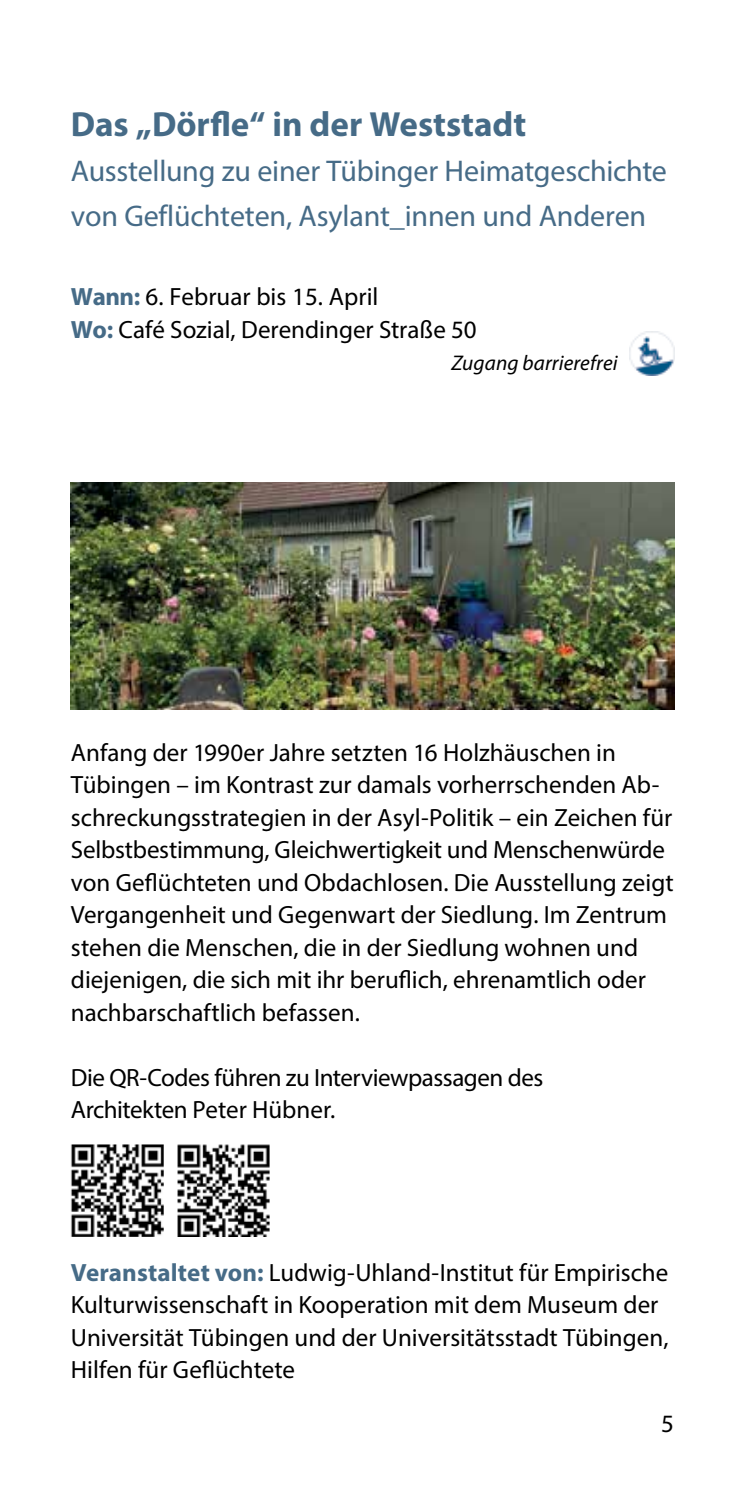
<style>
.page{position:relative;width:745px;height:1489px;background:#fff}
.page>*{position:absolute;margin:0;border:0;box-sizing:border-box;transform-origin:0 0}
.t1{font:700 35px "Myriad Pro";color:#466b87}
.t2{font:30px/45px "Myriad Pro";letter-spacing:-.005em;color:#466b87}
.t3{font:25px/32.5px "Myriad Pro";color:#000}
.t4{font:25px/32.5px "Myriad Pro";letter-spacing:-.02em;color:#000}
.t5{font:italic 21.25px "Myriad Pro";letter-spacing:.005em;color:#000}
.s1{font-weight:700;color:#466b87}
</style>
<div class="page">
<img style="left:629px;top:331px;width:44px;height:45px">
<img style="left:71px;top:482px;width:602px;height:227px">
<img style="left:71px;top:1144px;width:92px;height:92px">
<img style="left:177px;top:1144px;width:93px;height:92px">
<h1 class="t1" style="left:71px;top:101px;width:456px">Das „Dörfle“ in der Weststadt</h1>
<p class="t2" style="left:71px;top:148px;width:597px">Ausstellung zu einer Tübinger Heimatgeschichte von Geflüchteten, Asylant_innen und Anderen</p>
<p class="t3" style="left:71px;top:280px;width:407px"><span class="s1">Wann:</span> 6. Februar bis 15. April<br><span class="s1">Wo:</span> Café Sozial, Derendinger Straße 50</p>
<p class="t5" style="left:451px;top:350px;width:168px">Zugang barrierefrei</p>
<p class="t3" style="left:71px;top:735px;width:604px">Anfang der 1990er Jahre setzten 16 Holzhäuschen in Tübingen – im Kontrast zur damals vorherrschenden Ab&shy;schreckungsstrategien in der Asyl-Politik – ein Zeichen für Selbstbestimmung, Gleichwertigkeit und Menschenwürde von Geflüchteten und Obdachlosen. Die Ausstellung zeigt Vergangenheit und Gegenwart der Siedlung. Im Zentrum stehen die Menschen, die in der Siedlung wohnen und diejenigen, die sich mit ihr beruflich, ehrenamtlich oder nachbarschaftlich befassen.</p>
<p class="t4" style="left:71px;top:1060px;width:473px">Die QR-Codes führen zu Interviewpassagen des<br>Architekten Peter Hübner.</p>
<p class="t3" style="left:71px;top:1255px;width:598px"><span class="s1">Veranstaltet von:</span> Ludwig-Uhland-Institut für Empirische Kulturwissenschaft in Kooperation mit dem Museum der Universität Tübingen und der Universitätsstadt Tübingen, Hilfen für Geflüchtete</p>
<p class="t3" style="left:660px;top:1406px;width:14px">5</p>
</div>
